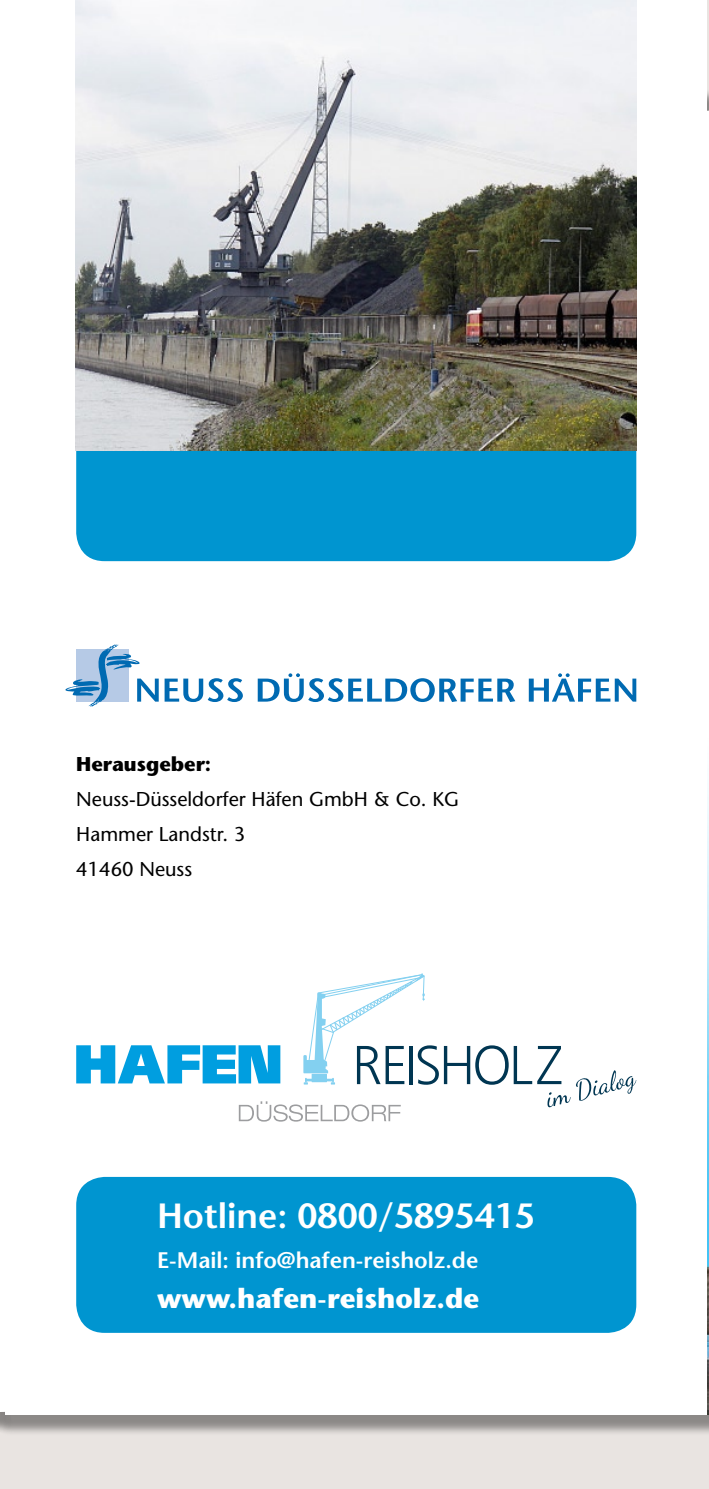
<style>
.page{position:relative;width:709px;height:1489px;background:#fff}
.page>*{position:absolute;margin:0;border:0;box-sizing:border-box;transform-origin:0 0}
.t1{font:600 35px "Stone Sans";color:#fff}
.t2{font:700 27.5px "Stone Sans";color:#fff}
.t3{font:600 22.5px "Stone Sans";color:#fff}
.t4{font:20px/35px "Stone Sans";color:#000}
.t5{font:700 20px "Stone Sans";color:#000}
</style>
<div class="page">
<div style="left:76px;top:405px;width:560px;height:156px;background:#0095d0;border-radius:28px"></div>
<hr style="left:707px;top:0;width:2px;height:180px;background:#e9e4e1">
<div style="left:0;top:1395px;width:709px;height:93px;background:#e9e4e1"></div>
<div style="left:0;top:1349px;width:709px;height:97px;background:#000;opacity:.4"></div>
<div style="left:5px;top:1343px;width:704px;height:71px;background:#fff"></div>
<img style="left:707px;top:790px;width:2px;height:624px">
<div style="left:76px;top:1176px;width:560px;height:156px;background:#0095d0;border-radius:28px"></div>
<img style="left:76px;top:0;width:560px;height:450px">
<svg style="left:65px;top:644px;width:571px;height:62px"></svg>
<div style="left:0;top:900px;width:15px;height:511px;background:#fff"></div>
<svg style="left:707px;top:102px;width:2px;height:78px"></svg>
<svg style="left:76px;top:973px;width:560px;height:148px"></svg>
<p class="t5" style="left:76px;top:752px;width:136px">Herausgeber:</p>
<p class="t4" style="left:76px;top:781px;width:384px">Neuss-Düsseldorfer Häfen GmbH &amp; Co. KG<br>Hammer Landstr. 3<br>41460 Neuss</p>
<h1 class="t1" style="left:157px;top:1194px;width:379px">Hotline: 0800/5895415</h1>
<p class="t3" style="left:157px;top:1246px;width:323px">E-Mail: info@hafen-reisholz.de</p>
<h2 class="t2" style="left:157px;top:1281px;width:323px">www.hafen-reisholz.de</h2>
</div>
